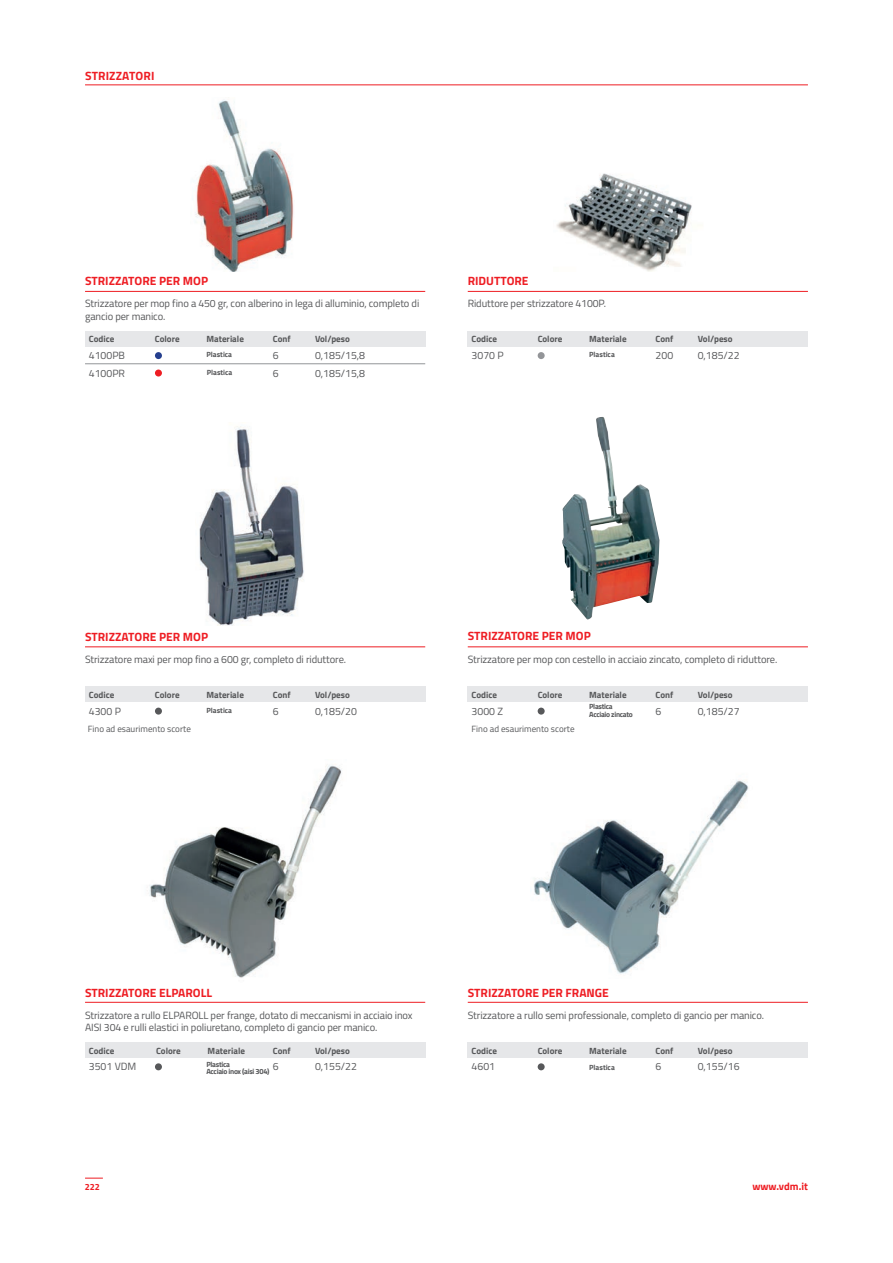
<style>
.page{position:relative;width:893px;height:1263px;background:#fff}
.page>*{position:absolute;margin:0;border:0;box-sizing:border-box;transform-origin:0 0}
.t1{font:700 12px "Titillium Web";color:#ee1d23}
.t2{font:10.5px/12.6px "Titillium Web";letter-spacing:-.01em;color:#57585a}
.t3{font:700 10.5px "Titillium Web";color:#ee1d23}
.t4{font:700 9px "Titillium Web";color:#57585a}
.t5{font:9px "Titillium Web";color:#57585a}
.t6{font:700 9px "Titillium Web";color:#ee1d23}
.t7{font:700 7.5px/7.5px "Titillium Web";letter-spacing:-.04em;color:#57585a}
.t8{font:700 7.5px "Titillium Web";color:#57585a}
</style>
<div class="page">
<hr style="left:85px;top:1002px;width:340px;height:1px;background:#ee1d23">
<div style="left:85px;top:1042px;width:340px;height:15px;background:#e6e7e9"></div>
<hr style="left:468px;top:1002px;width:340px;height:1px;background:#ee1d23">
<div style="left:468px;top:1042px;width:340px;height:15px;background:#e6e7e9"></div>
<hr style="left:85px;top:647px;width:340px;height:1px;background:#ee1d23">
<div style="left:85px;top:686px;width:340px;height:16px;background:#e6e7e9"></div>
<hr style="left:468px;top:647px;width:340px;height:1px;background:#ee1d23">
<div style="left:468px;top:686px;width:340px;height:16px;background:#e6e7e9"></div>
<hr style="left:85px;top:291px;width:340px;height:1px;background:#ee1d23">
<div style="left:85px;top:331px;width:340px;height:16px;background:#e6e7e9"></div>
<hr style="left:85px;top:363px;width:340px;height:1px;background:#939598">
<hr style="left:468px;top:291px;width:340px;height:1px;background:#ee1d23">
<div style="left:468px;top:331px;width:340px;height:16px;background:#e6e7e9"></div>
<hr style="left:85px;top:85px;width:723px;height:1px;background:#ee1d23">
<svg style="left:85px;top:1178px;width:18px;height:1px"></svg>
<img style="left:195px;top:100px;width:99px;height:172px">
<div style="left:155px;top:352px;width:7px;height:7px;background:#253f8e;border-radius:50%"></div>
<div style="left:155px;top:369px;width:7px;height:7px;background:#ee1d23;border-radius:50%"></div>
<div style="left:538px;top:352px;width:7px;height:7px;background:#939598;border-radius:50%"></div>
<div style="left:155px;top:708px;width:7px;height:7px;background:#57585a;border-radius:50%"></div>
<div style="left:538px;top:708px;width:7px;height:7px;background:#57585a;border-radius:50%"></div>
<div style="left:155px;top:1063px;width:7px;height:7px;background:#57585a;border-radius:50%"></div>
<div style="left:538px;top:1063px;width:7px;height:7px;background:#57585a;border-radius:50%"></div>
<img style="left:199px;top:426px;width:105px;height:199px">
<img style="left:562px;top:417px;width:98px;height:203px">
<img style="left:149px;top:765px;width:193px;height:213px">
<img style="left:534px;top:780px;width:215px;height:194px">
<img style="left:556px;top:173px;width:136px;height:99px">
<p class="t1" style="left:85px;top:67px;width:71px">STRIZZATORI</p>
<p class="t1" style="left:85px;top:272px;width:125px">STRIZZATORE PER MOP</p>
<p class="t1" style="left:468px;top:272px;width:62px">RIDUTTORE</p>
<p class="t2" style="left:85px;top:297px;width:336px">Strizzatore per mop fino a 450 gr, con alberino in lega di alluminio, completo di gancio per manico.</p>
<p class="t4" style="left:206px;top:332px;width:39px">Materiale</p>
<p class="t2" style="left:273px;top:346px;width:7px;line-height:17.7px">6<br>6</p>
<p class="t2" style="left:468px;top:297px;width:140px">Riduttore per strizzatore 4100P.</p>
<p class="t4" style="left:89px;top:332px;width:27px">Codice</p>
<p class="t4" style="left:273px;top:332px;width:19px">Conf</p>
<p class="t4" style="left:315px;top:332px;width:36px">Vol/peso</p>
<p class="t4" style="left:472px;top:332px;width:27px">Codice</p>
<p class="t4" style="left:656px;top:332px;width:19px">Conf</p>
<p class="t4" style="left:698px;top:332px;width:36px">Vol/peso</p>
<p class="t4" style="left:155px;top:332px;width:26px">Colore</p>
<p class="t4" style="left:538px;top:332px;width:26px">Colore</p>
<p class="t4" style="left:589px;top:332px;width:39px">Materiale</p>
<p class="t2" style="left:472px;top:349px;width:34px">3070 P</p>
<p class="t2" style="left:698px;top:349px;width:43px">0,185/22</p>
<p class="t2" style="left:89px;top:346px;width:38px;line-height:17.4px">4100PB<br>4100PR</p>
<p class="t8" style="left:206px;top:349px;width:27px">Plastica</p>
<p class="t2" style="left:315px;top:349px;width:52px">0,185/15,8</p>
<p class="t8" style="left:589px;top:349px;width:27px">Plastica</p>
<p class="t2" style="left:656px;top:349px;width:19px">200</p>
<p class="t2" style="left:315px;top:366px;width:52px">0,185/15,8</p>
<p class="t8" style="left:207px;top:366px;width:27px">Plastica</p>
<p class="t1" style="left:85px;top:628px;width:125px">STRIZZATORE PER MOP</p>
<p class="t2" style="left:85px;top:653px;width:263px">Strizzatore maxi per mop fino a 600 gr, completo di riduttore.</p>
<p class="t1" style="left:468px;top:627px;width:125px">STRIZZATORE PER MOP</p>
<p class="t2" style="left:468px;top:652px;width:311px">Strizzatore per mop con cestello in acciaio zincato, completo di riduttore.</p>
<p class="t4" style="left:89px;top:688px;width:27px">Codice</p>
<p class="t4" style="left:273px;top:688px;width:19px">Conf</p>
<p class="t4" style="left:315px;top:688px;width:36px">Vol/peso</p>
<p class="t4" style="left:472px;top:688px;width:27px">Codice</p>
<p class="t4" style="left:656px;top:688px;width:19px">Conf</p>
<p class="t4" style="left:698px;top:688px;width:36px">Vol/peso</p>
<p class="t4" style="left:155px;top:688px;width:26px">Colore</p>
<p class="t4" style="left:206px;top:688px;width:39px">Materiale</p>
<p class="t4" style="left:538px;top:688px;width:26px">Colore</p>
<p class="t4" style="left:589px;top:688px;width:39px">Materiale</p>
<p class="t2" style="left:89px;top:704px;width:34px">4300 P</p>
<p class="t2" style="left:315px;top:704px;width:43px">0,185/20</p>
<p class="t2" style="left:273px;top:704px;width:7px">6</p>
<p class="t8" style="left:206px;top:705px;width:27px">Plastica</p>
<p class="t7" style="left:589px;top:703px;width:45px">Plastica<br>Acciaio zincato</p>
<p class="t2" style="left:472px;top:704px;width:33px">3000 Z</p>
<p class="t2" style="left:698px;top:704px;width:43px">0,185/27</p>
<p class="t2" style="left:656px;top:704px;width:7px">6</p>
<p class="t5" style="left:88px;top:722px;width:105px">Fino ad esaurimento scorte</p>
<p class="t5" style="left:472px;top:722px;width:105px">Fino ad esaurimento scorte</p>
<p class="t1" style="left:85px;top:983px;width:129px">STRIZZATORE ELPAROLL</p>
<p class="t1" style="left:468px;top:983px;width:143px">STRIZZATORE PER FRANGE</p>
<p class="t2" style="left:85px;top:1008px;width:329px">Strizzatore a rullo ELPAROLL per frange, dotato di meccanismi in acciaio inox<br>AISI 304 e rulli elastici in poliuretano, completo di gancio per manico.</p>
<p class="t2" style="left:273px;top:1060px;width:7px">6</p>
<p class="t2" style="left:468px;top:1008px;width:298px">Strizzatore a rullo semi professionale, completo di gancio per manico.</p>
<p class="t4" style="left:89px;top:1043px;width:27px">Codice</p>
<p class="t4" style="left:273px;top:1043px;width:19px">Conf</p>
<p class="t4" style="left:315px;top:1043px;width:36px">Vol/peso</p>
<p class="t4" style="left:472px;top:1043px;width:27px">Codice</p>
<p class="t4" style="left:656px;top:1043px;width:19px">Conf</p>
<p class="t4" style="left:698px;top:1043px;width:36px">Vol/peso</p>
<p class="t4" style="left:156px;top:1043px;width:26px">Colore</p>
<p class="t4" style="left:208px;top:1043px;width:39px">Materiale</p>
<p class="t4" style="left:538px;top:1043px;width:26px">Colore</p>
<p class="t4" style="left:589px;top:1043px;width:39px">Materiale</p>
<p class="t7" style="left:206px;top:1060px;width:65px">Plastica<br>Acciaio inox (aisi 304)</p>
<p class="t2" style="left:89px;top:1060px;width:49px">3501 VDM</p>
<p class="t2" style="left:315px;top:1060px;width:43px">0,155/22</p>
<p class="t2" style="left:472px;top:1060px;width:25px">4601</p>
<p class="t8" style="left:589px;top:1062px;width:27px">Plastica</p>
<p class="t2" style="left:698px;top:1060px;width:43px">0,155/16</p>
<p class="t2" style="left:656px;top:1060px;width:7px">6</p>
<p class="t6" style="left:85px;top:1180px;width:17px">222</p>
<p class="t3" style="left:752px;top:1178px;width:57px">www.vdm.it</p>
</div>
